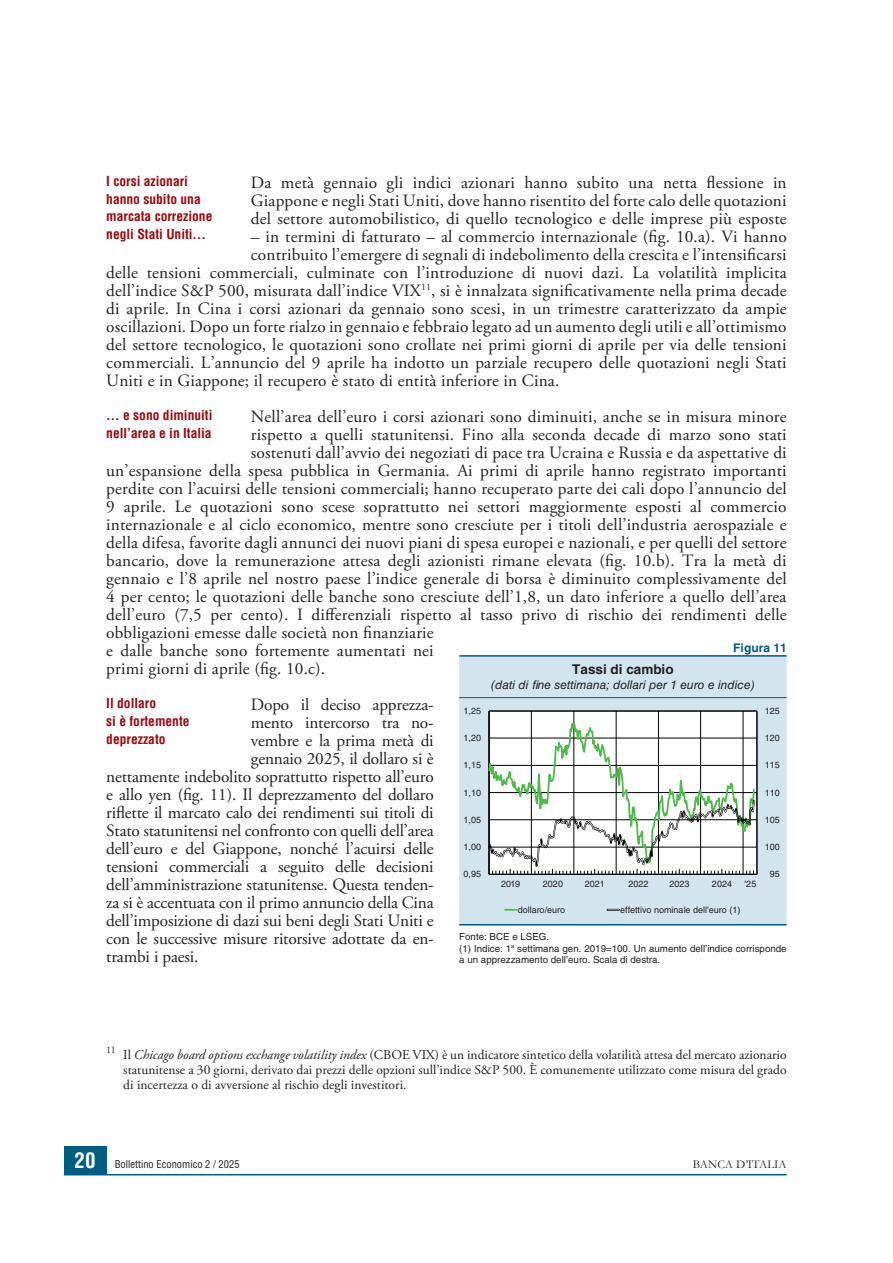
<style>
.page{position:relative;width:893px;height:1263px;background:#fff}
.page>*{position:absolute;margin:0;border:0;box-sizing:border-box;transform-origin:0 0}
.BE_TESTO_-_Paragrafo{font:17.25px/18px "Adobe Garamond Pro";letter-spacing:.01em;color:#231f20;text-align:justify}
.BE_TESTO_-_Paragrafo-2{font:17.25px "Adobe Garamond Pro";letter-spacing:-.01em;color:#231f20}
.BE_TESTO_-_Nota{font:13.5px/15px "Adobe Garamond Pro";color:#231f20;text-align:justify}
.BE_TESTO_-_Titoletto{font:700 condensed 13.5px/17.5px "Helvetica LT Std";color:#9d070d}
.BE_TAB_FIG_-_Titolo{font:700 13.5px "Helvetica LT Std";color:#231f20}
.BE_TAB_FIG_-_Sottoti{font:italic 12px "Helvetica LT Std";color:#231f20}
.t1{font:12px "Garamond";color:#231f20}
.BE_TAB_FIG_-_Numero{font:700 12px "Helvetica LT Std";color:#005c81}
.t2{font:condensed 10.5px "Helvetica LT Std";color:#231f20}
.BE_TAB_FIG_-_Nota{font:9.75px/11.2px "Helvetica LT Std";color:#231f20}
.t3{font:9px "Helvetica LT Std";letter-spacing:.005em;color:#231f20}
.s1{font-style:italic}
.s2{font-weight:700;font-size:21px;color:#fff}
</style>
<div class="page">
<div style="left:64px;top:1146px;width:42px;height:29px;background:#005c81"></div>
<hr style="left:64px;top:1174px;width:723px;height:1px;background:#005c81">
<div style="left:459px;top:657px;width:328px;height:267px;background:#d2e4ee"></div>
<hr style="left:459px;top:655px;width:328px;height:2px;background:#005c81">
<hr style="left:459px;top:924px;width:328px;height:1px;background:#005c81">
<hr style="left:459px;top:697px;width:328px;height:1px;background:#005c81">
<svg style="left:504px;top:909px;width:13px;height:2px"></svg>
<svg style="left:607px;top:909px;width:13px;height:2px"></svg>
<hr style="left:757px;top:711px;width:1px;height:163px;background:#000001">
<hr style="left:489px;top:874px;width:268px;height:1px;background:#000001">
<hr style="left:489px;top:711px;width:1px;height:163px;background:#000001">
<hr style="left:531px;top:711px;width:1px;height:163px;background:#000001">
<hr style="left:574px;top:711px;width:1px;height:163px;background:#000001">
<hr style="left:616px;top:711px;width:1px;height:163px;background:#000001">
<hr style="left:658px;top:711px;width:1px;height:163px;background:#000001">
<hr style="left:700px;top:711px;width:1px;height:163px;background:#000001">
<hr style="left:743px;top:711px;width:1px;height:163px;background:#000001">
<svg style="left:489px;top:713px;width:267px;height:161px"></svg>
<p class="BE_TESTO_-_Paragrafo" style="left:251px;top:174px;width:537px">Da metà gennaio gli indici azionari hanno subito una netta flessione in Giappone e negli Stati Uniti, dove hanno risentito del forte calo delle quotazioni del settore automobilistico, di quello tecnologico e delle imprese più esposte</p>
<p class="BE_TESTO_-_Paragrafo" style="left:251px;top:228px;width:537px">– in termini di fatturato – al commercio internazionale (fig. 10.a). Vi hanno</p>
<p class="BE_TESTO_-_Paragrafo" style="left:251px;top:246px;width:537px">contribuito l’emergere di segnali di indebolimento della crescita e l’intensificarsi</p>
<p class="BE_TESTO_-_Paragrafo" style="left:106px;top:264px;width:682px">delle tensioni commerciali, culminate con l’introduzione di nuovi dazi. La volatilità implicita</p>
<p class="BE_TESTO_-_Paragrafo" style="left:106px;top:282px;width:682px">dell’indice S&amp;P 500, misurata dall’indice VIX<sup>11</sup>, si è innalzata significativamente nella prima decade</p>
<p class="BE_TESTO_-_Paragrafo" style="left:106px;top:300px;width:682px">di aprile. In Cina i corsi azionari da gennaio sono scesi, in un trimestre caratterizzato da ampie</p>
<p class="BE_TESTO_-_Paragrafo" style="left:106px;top:318px;width:682px">oscillazioni. Dopo un forte rialzo in gennaio e febbraio legato ad un aumento degli utili e all’ottimismo</p>
<p class="BE_TESTO_-_Paragrafo" style="left:106px;top:336px;width:682px">del settore tecnologico, le quotazioni sono crollate nei primi giorni di aprile per via delle tensioni</p>
<p class="BE_TESTO_-_Paragrafo" style="left:106px;top:354px;width:682px">commerciali. L’annuncio del 9 aprile ha indotto un parziale recupero delle quotazioni negli Stati</p>
<p class="BE_TESTO_-_Paragrafo" style="left:106px;top:372px;width:455px">Uniti e in Giappone; il recupero è stato di entità inferiore in Cina.</p>
<p class="BE_TESTO_-_Paragrafo" style="left:251px;top:408px;width:537px">Nell’area dell’euro i corsi azionari sono diminuiti, anche se in misura minore</p>
<p class="BE_TESTO_-_Paragrafo" style="left:251px;top:426px;width:537px">rispetto a quelli statunitensi. Fino alla seconda decade di marzo sono stati</p>
<p class="BE_TESTO_-_Paragrafo" style="left:251px;top:444px;width:537px">sostenuti dall’avvio dei negoziati di pace tra Ucraina e Russia e da aspettative di</p>
<p class="BE_TESTO_-_Paragrafo" style="left:106px;top:462px;width:682px">un’espansione della spesa pubblica in Germania. Ai primi di aprile hanno registrato importanti</p>
<p class="BE_TESTO_-_Paragrafo" style="left:106px;top:480px;width:682px">perdite con l’acuirsi delle tensioni commerciali; hanno recuperato parte dei cali dopo l’annuncio del</p>
<p class="BE_TESTO_-_Paragrafo" style="left:106px;top:498px;width:682px">9 aprile. Le quotazioni sono scese soprattutto nei settori maggiormente esposti al commercio</p>
<p class="BE_TESTO_-_Paragrafo" style="left:106px;top:516px;width:682px">internazionale e al ciclo economico, mentre sono cresciute per i titoli dell’industria aerospaziale e</p>
<p class="BE_TESTO_-_Paragrafo" style="left:106px;top:534px;width:682px">della difesa, favorite dagli annunci dei nuovi piani di spesa europei e nazionali, e per quelli del settore</p>
<p class="BE_TESTO_-_Paragrafo" style="left:106px;top:552px;width:682px">bancario, dove la remunerazione attesa degli azionisti rimane elevata (fig. 10.b). Tra la metà di</p>
<p class="BE_TESTO_-_Paragrafo" style="left:106px;top:570px;width:682px">gennaio e l’8 aprile nel nostro paese l’indice generale di borsa è diminuito complessivamente del</p>
<p class="BE_TESTO_-_Paragrafo" style="left:106px;top:588px;width:682px">4 per cento; le quotazioni delle banche sono cresciute dell’1,8, un dato inferiore a quello dell’area</p>
<p class="BE_TESTO_-_Paragrafo" style="left:106px;top:606px;width:682px">dell’euro (7,5 per cento). I differenziali rispetto al tasso privo di rischio dei rendimenti delle</p>
<p class="BE_TESTO_-_Paragrafo" style="left:106px;top:624px;width:329px">obbligazioni emesse dalle società non finanziarie</p>
<p class="BE_TESTO_-_Paragrafo" style="left:106px;top:642px;width:329px">e dalle banche sono fortemente aumentati nei</p>
<p class="BE_TESTO_-_Paragrafo" style="left:106px;top:660px;width:220px">primi giorni di aprile (fig. 10.c).</p>
<p class="BE_TESTO_-_Paragrafo-2" style="left:251px;top:694px;width:184px">Dopo il deciso apprezza-</p>
<p class="BE_TESTO_-_Paragrafo-2" style="left:251px;top:712px;width:184px">mento intercorso tra no-</p>
<p class="BE_TESTO_-_Paragrafo-2" style="left:251px;top:730px;width:184px">vembre e la prima metà di</p>
<p class="BE_TESTO_-_Paragrafo-2" style="left:251px;top:748px;width:184px">gennaio 2025, il dollaro si è</p>
<p class="BE_TESTO_-_Paragrafo-2" style="left:106px;top:766px;width:329px">nettamente indebolito soprattutto rispetto all’euro</p>
<p class="BE_TESTO_-_Paragrafo-2" style="left:106px;top:784px;width:329px">e allo yen (fig. 11). Il deprezzamento del dollaro</p>
<p class="BE_TESTO_-_Paragrafo-2" style="left:106px;top:802px;width:329px">riflette il marcato calo dei rendimenti sui titoli di</p>
<p class="BE_TESTO_-_Paragrafo-2" style="left:106px;top:820px;width:329px">Stato statunitensi nel confronto con quelli dell’area</p>
<p class="BE_TESTO_-_Paragrafo-2" style="left:106px;top:838px;width:329px">dell’euro e del Giappone, nonché l’acuirsi delle</p>
<p class="BE_TESTO_-_Paragrafo-2" style="left:106px;top:856px;width:329px">tensioni commerciali a seguito delle decisioni</p>
<p class="BE_TESTO_-_Paragrafo-2" style="left:106px;top:874px;width:329px">dell’amministrazione statunitense. Questa tenden-</p>
<p class="BE_TESTO_-_Paragrafo-2" style="left:106px;top:892px;width:329px">za si è accentuata con il primo annuncio della Cina</p>
<p class="BE_TESTO_-_Paragrafo-2" style="left:106px;top:910px;width:329px">dell’imposizione di dazi sui beni degli Stati Uniti e</p>
<p class="BE_TESTO_-_Paragrafo-2" style="left:106px;top:928px;width:329px">con le successive misure ritorsive adottate da en-</p>
<p class="BE_TESTO_-_Paragrafo-2" style="left:106px;top:946px;width:94px">trambi i paesi.</p>
<h3 class="BE_TESTO_-_Titoletto" style="left:106px;top:173px;width:108px">I corsi azionari hanno subito una marcata correzione negli Stati Uniti…</h3>
<h3 class="BE_TESTO_-_Titoletto" style="left:106px;top:407px;width:108px">… e sono diminuiti nell’area e in Italia</h3>
<h2 class="BE_TAB_FIG_-_Numero" style="left:733px;top:640px;width:55px">Figura 11</h2>
<h2 class="BE_TAB_FIG_-_Titolo" style="left:572px;top:661px;width:103px">Tassi di cambio</h2>
<p class="BE_TAB_FIG_-_Sottoti" style="left:491px;top:678px;width:265px">(dati di fine settimana; dollari per 1 euro e indice)</p>
<h3 class="BE_TESTO_-_Titoletto" style="left:106px;top:695px;width:85px">Il dollaro<br>si è fortemente deprezzato</h3>
<p class="t3" style="left:463px;top:705px;width:19px">1,25</p>
<p class="t3" style="left:765px;top:705px;width:17px">125</p>
<p class="t3" style="left:463px;top:733px;width:19px">1,20</p>
<p class="t3" style="left:765px;top:733px;width:17px">120</p>
<p class="t3" style="left:463px;top:760px;width:19px">1,15</p>
<p class="t3" style="left:765px;top:760px;width:17px">115</p>
<p class="t3" style="left:463px;top:787px;width:19px">1,10</p>
<p class="t3" style="left:765px;top:787px;width:17px">110</p>
<p class="t3" style="left:463px;top:814px;width:19px">1,05</p>
<p class="t3" style="left:765px;top:814px;width:17px">105</p>
<p class="t3" style="left:463px;top:842px;width:19px">1,00</p>
<p class="t3" style="left:765px;top:842px;width:17px">100</p>
<p class="t3" style="left:463px;top:869px;width:19px">0,95</p>
<p class="t3" style="left:770px;top:869px;width:12px">95</p>
<p class="t3" style="left:501px;top:879px;width:21px">2019</p>
<p class="t3" style="left:543px;top:879px;width:22px">2020</p>
<p class="t3" style="left:585px;top:879px;width:22px">2021</p>
<p class="t3" style="left:628px;top:879px;width:22px">2022</p>
<p class="t3" style="left:669px;top:879px;width:22px">2023</p>
<p class="t3" style="left:712px;top:879px;width:22px">2024</p>
<p class="t3" style="left:744px;top:879px;width:13px">'25</p>
<p class="t3" style="left:518px;top:904px;width:49px">dollaro/euro</p>
<p class="t3" style="left:620px;top:904px;width:122px">effettivo nominale dell'euro (1)</p>
<p class="BE_TAB_FIG_-_Nota" style="left:459px;top:931px;width:91px">Fonte: BCE e LSEG.</p>
<p class="BE_TAB_FIG_-_Nota" style="left:459px;top:942px;width:329px">(1) Indice: 1<sup>a</sup> settimana gen. 2019=100. Un aumento dell’indice corrisponde a un apprezzamento dell’euro. Scala di destra.</p>
<p class="BE_TESTO_-_Nota" style="left:123px;top:1047px;width:665px;text-indent:-17px"><sup>11</sup> Il <span class="s1">Chicago board options exchange volatility index</span> (CBOE VIX) è un indicatore sintetico della volatilità attesa del mercato azionario statunitense a 30 giorni, derivato dai prezzi delle opzioni sull’indice S&amp;P 500. È comunemente utilizzato come misura del grado di incertezza o di avversione al rischio degli investitori.</p>
<p class="t2" style="left:75px;top:1158px;width:167px"><span class="s2">20</span> Bollettino Economico 2 / 2025</p>
<p class="t1" style="left:693px;top:1156px;width:95px">BANCA D’ITALIA</p>
</div>
